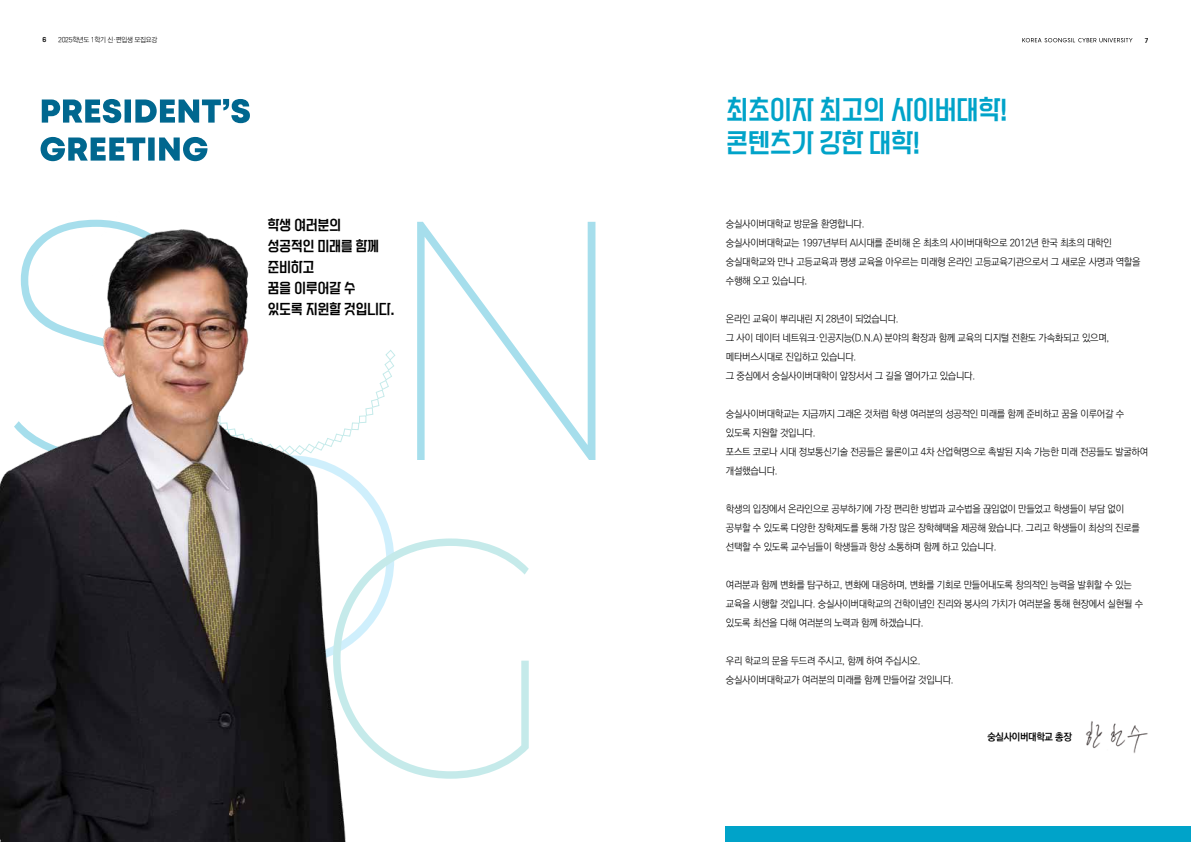
<style>
.page{position:relative;width:1191px;height:842px;background:#fff}
.page>*{position:absolute;margin:0;border:0;box-sizing:border-box;transform-origin:0 0}
.t1{font:600 28.1px/33.7px "Gangwon Stateot";letter-spacing:-.03em;color:#00a3c9;scale:.96 1}
.t2{font:600 15px/21px "Gangwon Stateot";letter-spacing:-.03em;color:#000;scale:.96 1}
.t3{font:300 10px/19px "Ko Pub Dotum";letter-spacing:-.03em;color:#000}
.t4{font:700 10px "Ko Pub Dotum";letter-spacing:-.03em;color:#000}
.t5{font:300 7px "Ko Pub Dotum";letter-spacing:-.04em;color:#000}
.t6{font:600 7px "Gangwon State";color:#000}
</style>
<div class="page">
<img style="left:1086px;top:721px;width:62px;height:32px">
<svg style="left:417px;top:222px;width:178px;height:238px"></svg>
<svg style="left:391px;top:538px;width:138px;height:241px"></svg>
<img style="left:0;top:219px;width:391px;height:623px">
<svg style="left:41px;top:137px;width:166px;height:24px"></svg>
<svg style="left:42px;top:99px;width:208px;height:24px"></svg>
<div style="left:726px;top:826px;width:465px;height:16px;background:#00a3c9"></div>
<svg style="left:1022px;top:38px;width:110px;height:4px"></svg>
<p class="t6" style="left:43px;top:37px;width:5px">6</p>
<p class="t5" style="left:58px;top:37px;width:101px">2025학년도 1학기 신·편입생 모집요강</p>
<p class="t6" style="left:1144px;top:37px;width:5px">7</p>
<h2 class="t2" style="left:267px;top:215px;width:134px">학생 여러분의<br>성공적인 미래를 함께 준비하고<br>꿈을 이루어갈 수 있도록 지윈할 것입니다.</h2>
<h1 class="t1" style="left:726px;top:93px;width:295px">최초이자 최고의 사이버대학! 콘텐츠가 강한 대학!</h1>
<p class="t3" style="left:726px;top:215px;width:416px">숭실사이버대학교 방문을 환영합니다.<br>숭실사이버대학교는 1997년부터 AI시대를 준비해 온 최초의 사이버대학으로 2012년 한국 최초의 대학인 숭실대학교와 만나 고등교육과 평생 교육을 아우르는 미래형 온라인 고등교육기관으로서 그 새로운 사명과 역할을 수행해 오고 있습니다.</p>
<p class="t3" style="left:726px;top:310px;width:385px">온라인 교육이 뿌리내린 지 28년이 되었습니다.<br>그 사이 데이터 네트워크·인공지능(D.N.A) 분야의 확장과 함께 교육의 디지털 전환도 가속화되고 있으며, 메타버스시대로 진입하고 있습니다.<br>그 중심에서 숭실사이버대학이 앞장서서 그 길을 열어가고 있습니다.</p>
<p class="t3" style="left:726px;top:405px;width:424px">숭실사이버대학교는 지금까지 그래온 것처럼 학생 여러분의 성공적인 미래를 함께 준비하고 꿈을 이루어갈 수 있도록 지원할 것입니다.<br>포스트 코로나 시대 정보통신기술 전공들은 물론이고 4차 산업혁명으로 촉발된 지속 가능한 미래 전공들도 발굴하여 개설했습니다.</p>
<p class="t3" style="left:726px;top:500px;width:415px">학생의 입장에서 온라인으로 공부하기에 가장 편리한 방법과 교수법을 끊임없이 만들었고 학생들이 부담 없이 공부할 수 있도록 다양한 장학제도를 통해 가장 많은 장학혜택을 제공해 왔습니다. 그리고 학생들이 최상의 진로를 선택할 수 있도록 교수님들이 학생들과 항상 소통하며 함께 하고 있습니다.</p>
<p class="t3" style="left:726px;top:576px;width:419px">여러분과 함께 변화를 탐구하고, 변화에 대응하며, 변화를 기회로 만들어내도록 창의적인 능력을 발휘할 수 있는 교육을 시행할 것입니다. 숭실사이버대학교의 건학이념인 진리와 봉사의 가치가 여러분을 통해 현장에서 실현될 수 있도록 최선을 다해 여러분의 노력과 함께 하겠습니다.</p>
<p class="t3" style="left:726px;top:652px;width:229px">우리 학교의 문을 두드려 주시고, 함께 하여 주십시오. 숭실사이버대학교가 여러분의 미래를 함께 만들어갈 것입니다.</p>
<p class="t4" style="left:987px;top:732px;width:86px">숭실사이버대학교 총장</p>
</div>
